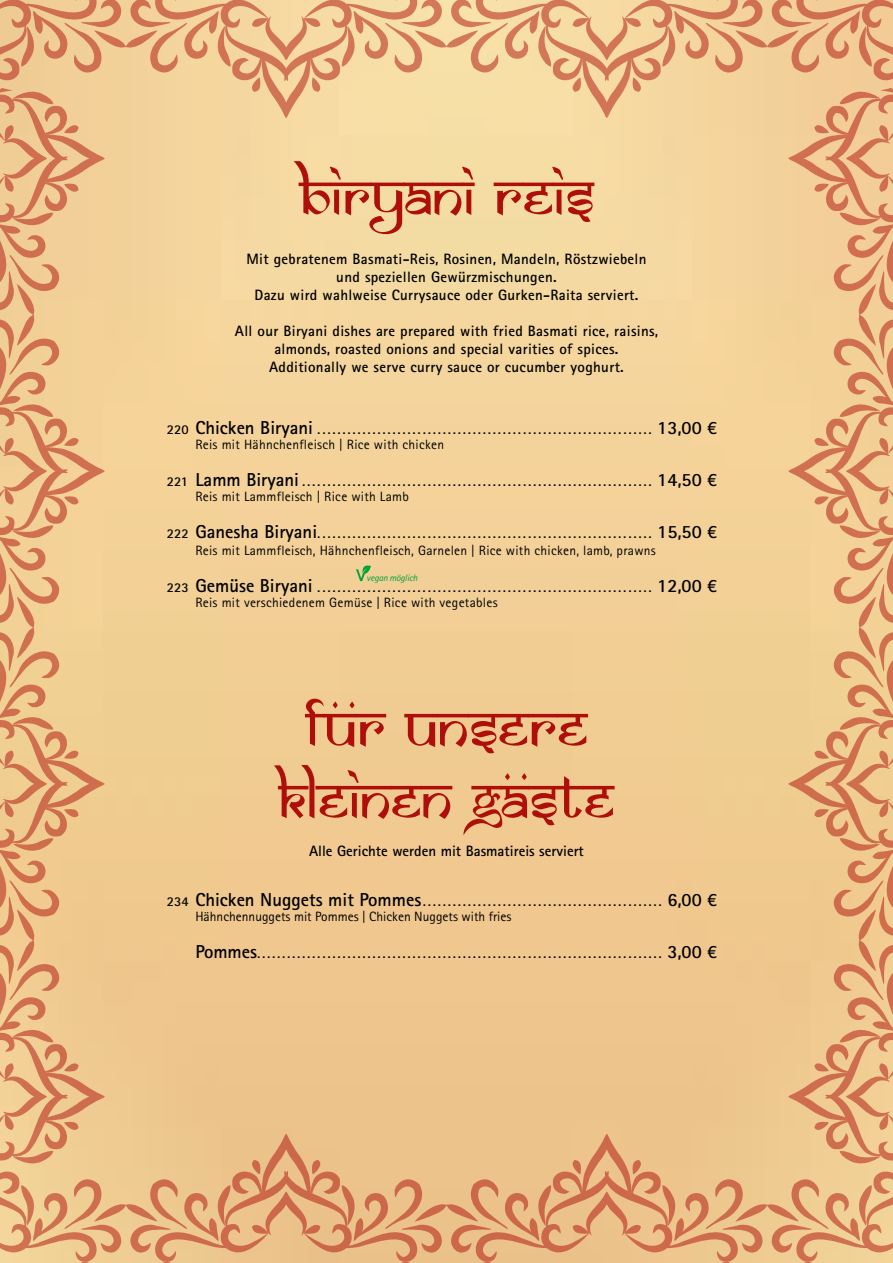
<style>
.page{position:relative;width:893px;height:1263px;background:#fff}
.page>*{position:absolute;margin:0;border:0;box-sizing:border-box;transform-origin:0 0}
.t1{font:60px/72px "Samarkan Normal";color:#ae0f0a;text-align:center}
.t2{font:16.5px "Rotis Sans Serif";color:#000}
.t3{font:700 15px/18px "Rotis Sans Serif";letter-spacing:.02em;color:#000;text-align:center}
.t4{font:700 15px "Rotis Sans Serif";color:#000}
.t5{font:13.5px "Rotis Sans Serif";letter-spacing:.02em;color:#000}
.t6{font:13.5px "Rotis Sans Serif";color:#000}
.t7{font:italic 9.45px "Rotis Sans Serif";letter-spacing:-.02em;color:#00a439}
.s1{font-weight:700;font-size:13.5px}
.s2{font-weight:700;font-size:18.75px}
</style>
<div class="page">
<img style="left:105px;top:118px;width:683px;height:1015px">
<svg style="left:0;top:0;width:893px;height:118px;background:#ecc08d"></svg>
<svg style="left:0;top:1133px;width:893px;height:130px;background:#e6b37f"></svg>
<svg style="left:0;top:87px;width:105px;height:1078px;background:#e9b984"></svg>
<svg style="left:788px;top:87px;width:105px;height:1078px;background:#eaba85"></svg>
<svg style="left:505px;top:773px;width:22px;height:7px"></svg>
<svg style="left:333px;top:701px;width:21px;height:7px"></svg>
<svg style="left:356px;top:564px;width:15px;height:17px"></svg>
<h1 class="t1" style="left:299px;top:161px;width:297px">biryani reis</h1>
<p class="t3" style="left:246px;top:249px;width:402px">Mit gebratenem Basmati-Reis, Rosinen, Mandeln, Röstzwiebeln und speziellen Gewürzmischungen.<br>Dazu wird wahlweise Currysauce oder Gurken-Raita serviert.</p>
<p class="t3" style="left:235px;top:321px;width:424px">All our Biryani dishes are prepared with fried Basmati rice, raisins, almonds, roasted onions and special varities of spices.<br>Additionally we serve curry sauce or cucumber yoghurt.</p>
<p class="t2" style="left:167px;top:419px;width:552px"><span class="s1">220</span> <span class="s2">Chicken Biryani</span> ................................................................... <span class="s2">13,00 €</span></p>
<p class="t5" style="left:195px;top:436px;width:250px">Reis mit Hähnchenfleisch | Rice with chicken</p>
<p class="t2" style="left:167px;top:471px;width:552px"><span class="s1">221</span> <span class="s2">Lamm Biryani</span>...................................................................... <span class="s2">14,50 €</span></p>
<p class="t5" style="left:195px;top:488px;width:215px">Reis mit Lammfleisch | Rice with Lamb</p>
<p class="t2" style="left:167px;top:523px;width:552px"><span class="s1">222</span> <span class="s2">Ganesha Biryani</span>................................................................... <span class="s2">15,50 €</span></p>
<p class="t5" style="left:195px;top:542px;width:462px">Reis mit Lammfleisch, Hähnchenfleisch, Garnelen | Rice with chicken, lamb, prawns</p>
<p class="t2" style="left:167px;top:576px;width:552px"><span class="s1">223</span> <span class="s2">Gemüse Biryani</span> ................................................................... <span class="s2">12,00 €</span></p>
<p class="t5" style="left:195px;top:594px;width:304px">Reis mit verschiedenem Gemüse | Rice with vegetables</p>
<p class="t7" style="left:367px;top:572px;width:53px">vegan möglich</p>
<h1 class="t1" style="left:279px;top:692px;width:337px">fur unsere kleinen gaste</h1>
<p class="t4" style="left:309px;top:841px;width:276px">Alle Gerichte werden mit Basmatireis serviert</p>
<p class="t2" style="left:167px;top:891px;width:552px"><span class="s1">234</span> <span class="s2">Chicken Nuggets mit Pommes</span>................................................ <span class="s2">6,00 €</span></p>
<p class="t6" style="left:195px;top:909px;width:318px">Hähnchennuggets mit Pommes | Chicken Nuggets with fries</p>
<p class="t2" style="left:195px;top:943px;width:524px"><span class="s2">Pommes</span>................................................................................. <span class="s2">3,00 €</span></p>
</div>
